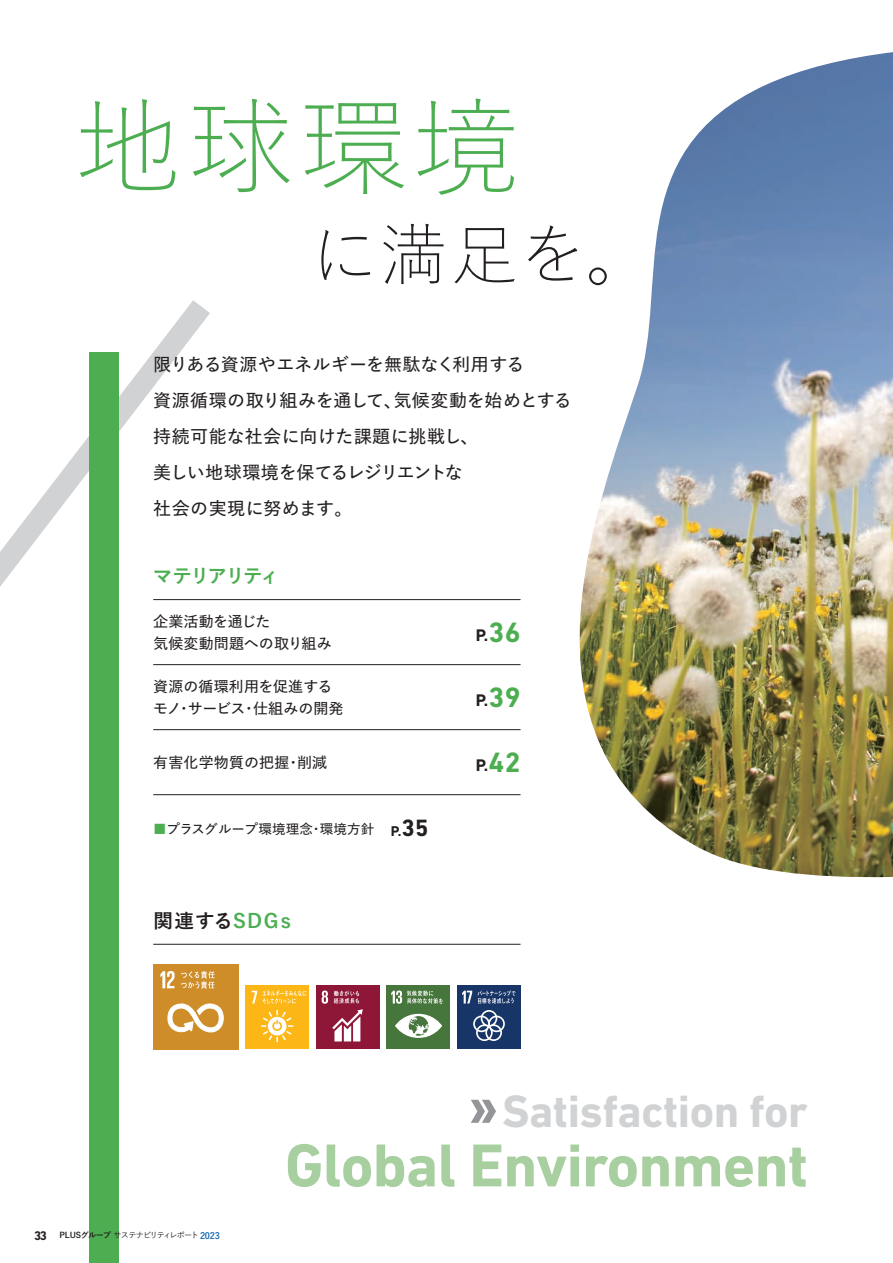
<style>
.page{position:relative;width:893px;height:1263px;background:#fff}
.page>*{position:absolute;margin:0;border:0;box-sizing:border-box;transform-origin:0 0}
.t1{font:300 106.5px "Yu Go Pr 6 N";color:#4cae51}
.t2{font:300 67.5px "Yu Go Pr 6 N";color:#231f20}
.t3{font:700 61.5px "DIN Next LT Pro";letter-spacing:-.01em;color:#a8cf9f}
.t4{font:700 46.2px "DIN Next LT Pro";letter-spacing:-.01em;color:#d1d2d4}
.本文{font:700 19.5px "Yu Go Pr 6 N";letter-spacing:.065em;color:#231f20}
.本文-2{font:700 19.5px "Yu Go Pr 6 N";letter-spacing:-.09em;color:#4cae51}
.t5{font:600 18px "Yu Go Pr 6 N";letter-spacing:-.005em;color:#231f20}
.t6{font:600 18px "Yu Go Pr 6 N";letter-spacing:.015em;color:#231f20}
.t7{font:600 18px "Yu Go Pr 6 N";letter-spacing:-.065em;color:#231f20}
.t8{font:600 18px "Yu Go Pr 6 N";letter-spacing:.025em;color:#231f20}
.t9{font:700 17.1px "DIN Next LT Pro";color:#231f20}
.t10{font:600 15px "Yu Go Pr 6 N";letter-spacing:.01em;color:#231f20}
.t11{font:600 15px "Yu Go Pr 6 N";letter-spacing:-.01em;color:#231f20}
.t12{font:600 15px "Yu Go Pr 6 N";letter-spacing:-.03em;color:#231f20}
.t13{font:700 14.4px "DIN Next LT Pro";color:#231f20}
.t14{font:600 13.5px "Yu Go Pr 6 N";letter-spacing:.01em;color:#231f20}
.t15{font:500 8.1px "Yu Go Pr 6 N";letter-spacing:-.11em;color:#231f20}
.s1{color:#4cae51}
.s2{font-size:24px}
.s3{font-size:28.5px;color:#4cae51}
.s4{font-family:"DIN Next LT Pro";font-weight:700;font-size:12.75px}
.s5{font-weight:700}
.s6{font-weight:700;font-size:9px;color:#1768b4}
</style>
<div class="page">
<img style="left:579px;top:52px;width:314px;height:826px">
<svg style="left:0;top:300px;width:210px;height:287px"></svg>
<div style="left:89px;top:352px;width:30px;height:911px;background:#4cae51"></div>
<div style="left:316px;top:985px;width:64px;height:64px;background:#8e1737"></div>
<svg style="left:322px;top:990px;width:41px;height:51px"></svg>
<div style="left:245px;top:985px;width:64px;height:64px;background:#fcb615"></div>
<svg style="left:261px;top:1010px;width:32px;height:32px"></svg>
<svg style="left:252px;top:990px;width:54px;height:14px"></svg>
<div style="left:153px;top:964px;width:86px;height:85px;background:#cf8d29"></div>
<svg style="left:168px;top:1003px;width:55px;height:30px"></svg>
<svg style="left:160px;top:971px;width:15px;height:17px"></svg>
<svg style="left:181px;top:971px;width:34px;height:18px"></svg>
<div style="left:386px;top:985px;width:64px;height:64px;background:#46763b"></div>
<svg style="left:395px;top:1014px;width:47px;height:24px"></svg>
<svg style="left:391px;top:990px;width:52px;height:14px"></svg>
<div style="left:457px;top:985px;width:64px;height:64px;background:#183567"></div>
<svg style="left:473px;top:1010px;width:32px;height:31px"></svg>
<svg style="left:462px;top:990px;width:53px;height:13px"></svg>
<hr style="left:153px;top:944px;width:368px;height:1px;background:#231f20">
<hr style="left:153px;top:599px;width:368px;height:1px;background:#231f20">
<hr style="left:153px;top:664px;width:368px;height:1px;background:#231f20">
<hr style="left:153px;top:729px;width:368px;height:1px;background:#231f20">
<hr style="left:153px;top:794px;width:368px;height:1px;background:#231f20">
<svg style="left:471px;top:1100px;width:25px;height:23px"></svg>
<p class="t1" style="left:74px;top:48px;width:447px">地球環境</p>
<p class="t2" style="left:311px;top:192px;width:344px">に満足を。</p>
<p class="t5" style="left:153px;top:348px;width:373px">限りある資源やエネルギーを無駄なく利用する</p>
<p class="t5" style="left:153px;top:384px;width:420px">資源循環の取り組みを通して、気候変動を始めとする</p>
<p class="t6" style="left:153px;top:420px;width:327px">持続可能な社会に向けた課題に挑戦し、</p>
<p class="t7" style="left:153px;top:456px;width:311px">美しい地球環境を保てるレジリエントな</p>
<p class="t8" style="left:153px;top:492px;width:201px">社会の実現に努めます。</p>
<p class="本文-2" style="left:153px;top:565px;width:128px">マテリアリティ</p>
<p class="t12" style="left:153px;top:607px;width:119px">企業活動を通じた</p>
<p class="t10" style="left:153px;top:630px;width:180px">気候変動問題への取り組み</p>
<p class="t10" style="left:153px;top:672px;width:181px">資源の循環利用を促進する</p>
<p class="t11" style="left:153px;top:695px;width:192px">モノ・サービス・仕組みの開発</p>
<p class="t10" style="left:153px;top:748px;width:176px">有害化学物質の把握・削減</p>
<p class="t14" style="left:153px;top:817px;width:223px"><span class="s1">■</span>プラスグループ環境理念・環境方針</p>
<p class="t13" style="left:391px;top:822px;width:39px">P.<span class="s2">35</span></p>
<p class="本文" style="left:153px;top:910px;width:144px">関連する<span class="s1">SDGｓ</span></p>
<p class="t9" style="left:476px;top:625px;width:46px">P.<span class="s3">36</span></p>
<p class="t9" style="left:476px;top:690px;width:46px">P.<span class="s3">39</span></p>
<p class="t9" style="left:476px;top:755px;width:46px">P.<span class="s3">42</span></p>
<p class="t15" style="left:34px;top:1228px;width:188px"><span class="s4">33</span> <span class="s5">PLUSグループ</span> サステナビリティレポート <span class="s6">2023</span></p>
<p class="t4" style="left:502px;top:1084px;width:307px">Satisfaction for</p>
<p class="t3" style="left:285px;top:1129px;width:525px">Global Environment</p>
</div>
